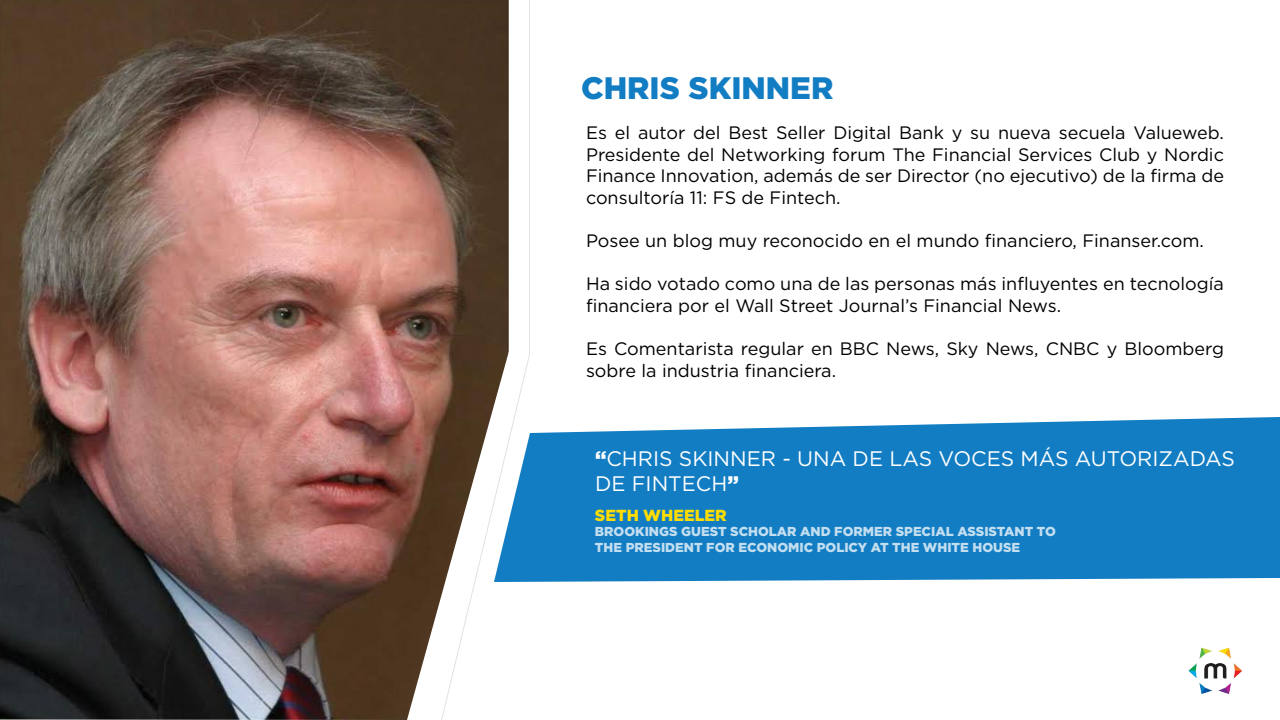
<style>
.page{position:relative;width:1280px;height:720px;background:#fff}
.page>*{position:absolute;margin:0;border:0;box-sizing:border-box;transform-origin:0 0}
.t1{font:900 31px "Gotham";color:#127dc3}
.t2{font:21px/25.2px "Gotham";color:#fff}
.t3{font:18px/21.6px "Gotham";color:#000}
.t4{font:900 16px "Gotham";color:#fd0}
.t5{font:900 13px/15.6px "Gotham";color:rgb(255 255 255/.75)}
.s1{font-weight:900}
</style>
<div class="page">
<img style="left:0;top:0;width:440px;height:720px">
<svg style="left:440px;top:0;width:90px;height:720px"></svg>
<img style="left:1188px;top:648px;width:54px;height:46px">
<svg style="left:494px;top:417px;width:786px;height:165px;background:#2587c8"></svg>
<h1 class="t1" style="left:581px;top:67px;width:254px">CHRIS SKINNER</h1>
<p class="t3" style="left:586px;top:122px;width:640px;text-align:justify">Es el autor del Best Seller Digital Bank y su nueva secuela Valueweb.<br>Presidente del Networking forum The Financial Services Club y Nordic Finance Innovation, además de ser Director (no ejecutivo) de la firma de consultoría 11: FS de Fintech.</p>
<p class="t3" style="left:586px;top:230px;width:620px">Posee un blog muy reconocido en el mundo financiero, Finanser.com.</p>
<p class="t3" style="left:586px;top:273px;width:639px">Ha sido votado como una de las personas más influyentes en tecnología financiera por el Wall Street Journal’s Financial News.</p>
<p class="t3" style="left:586px;top:338px;width:639px">Es Comentarista regular en BBC News, Sky News, CNBC y Bloomberg sobre la industria financiera.</p>
<p class="t2" style="left:595px;top:446px;width:641px"><span class="s1">“</span>CHRIS SKINNER - UNA DE LAS VOCES MÁS AUTORIZADAS<br>DE FINTECH<span class="s1">”</span></p>
<p class="t4" style="left:595px;top:504px;width:133px">SETH WHEELER</p>
<p class="t5" style="left:595px;top:524px;width:462px">BROOKINGS GUEST SCHOLAR AND FORMER SPECIAL ASSISTANT TO<br>THE PRESIDENT FOR ECONOMIC POLICY AT THE WHITE HOUSE</p>
</div>
